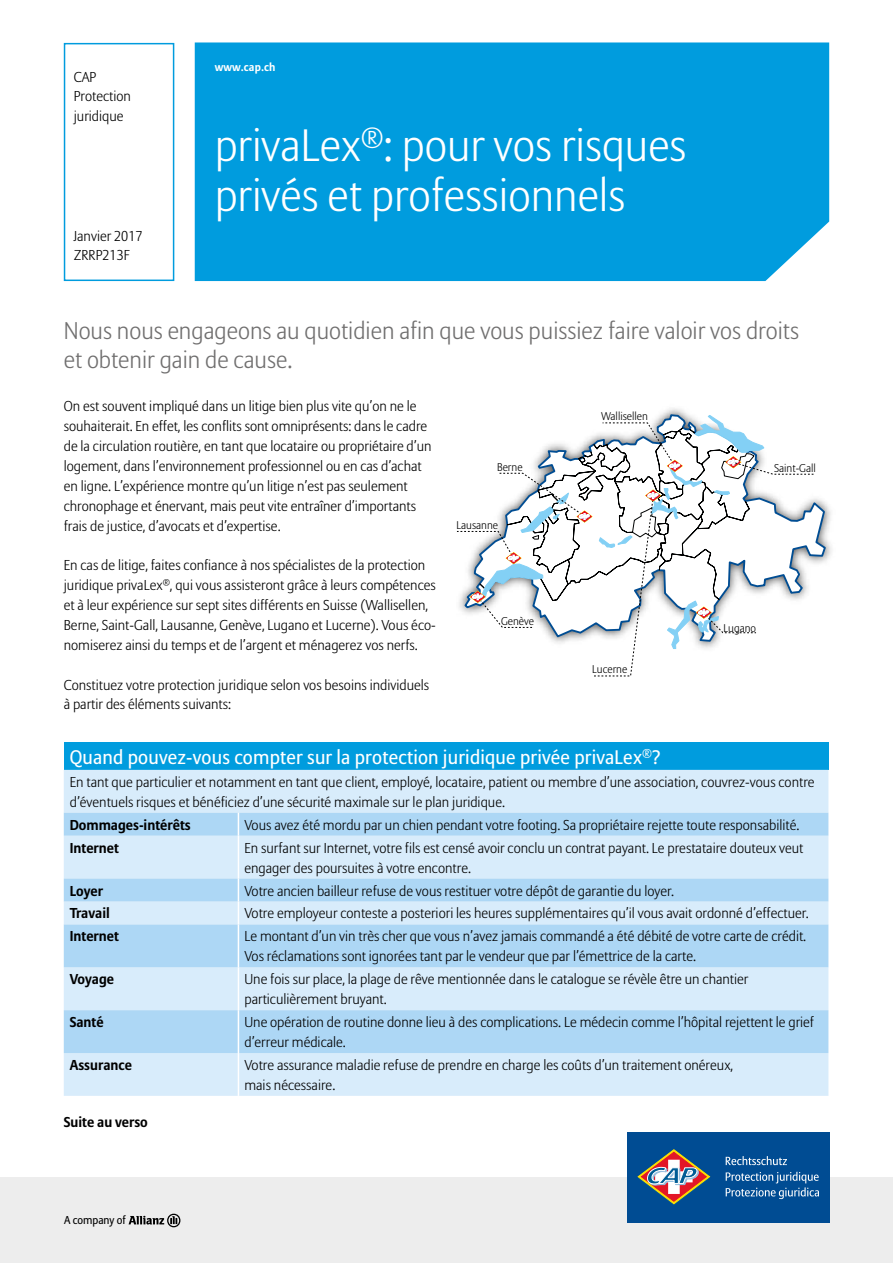
<style>
.page{position:relative;width:893px;height:1263px;background:#fff}
.page>*{position:absolute;margin:0;border:0;box-sizing:border-box;transform-origin:0 0}
.t1{font:300 45px/49.7px "Allianz Sans";color:#fff}
.t2{font:300 24px/28.5px "Allianz Sans";color:#706f6f}
.t3{font:19.5px "Allianz Sans";letter-spacing:.01em;color:#fff}
.t4{font:300 14.25px/20px "Allianz Sans";color:#000}
.t5{font:700 14.25px "Allianz Sans";color:#000}
.t6{font:11.4px "Allianz Sans";color:#000}
.t7{font:700 11.25px "Allianz Sans";letter-spacing:.01em;color:#fff}
.t8{font:300 11.1px "Allianz Sans";color:#000}
.s1{font-weight:700}
</style>
<div class="page">
<div style="left:0;top:1178px;width:893px;height:85px;background:#ededed"></div>
<div style="left:627px;top:1133px;width:202px;height:90px;background:#004c93"></div>
<svg style="left:638px;top:1150px;width:72px;height:55px"></svg>
<svg style="left:726px;top:1156px;width:61px;height:9px"></svg>
<svg style="left:726px;top:1172px;width:93px;height:27px"></svg>
<div style="left:195px;top:42px;width:634px;height:239px;background:#009cde"></div>
<div style="left:64px;top:43px;width:110px;height:238px;border:2px solid #009cde"></div>
<svg style="left:662px;top:413px;width:165px;height:151px"></svg>
<svg style="left:456px;top:414px;width:358px;height:262px"></svg>
<svg style="left:129px;top:1214px;width:51px;height:13px"></svg>
<div style="left:64px;top:743px;width:764px;height:27px;background:#009cde"></div>
<div style="left:64px;top:770px;width:764px;height:326px;background:#d8ecfb"></div>
<svg style="left:64px;top:813px;width:764px;height:240px;background:#c0e0f7"></svg>
<svg style="left:238px;top:813px;width:1px;height:23px"></svg>
<hr style="left:238px;top:836px;width:1px;height:42px;background:#fff">
<svg style="left:238px;top:878px;width:1px;height:46px"></svg>
<hr style="left:238px;top:924px;width:1px;height:43px;background:#fff">
<hr style="left:238px;top:967px;width:1px;height:43px;background:#fff">
<hr style="left:238px;top:1010px;width:1px;height:43px;background:#fff">
<hr style="left:238px;top:1053px;width:1px;height:43px;background:#fff">
<p class="t4" style="left:74px;top:67px;width:59px">CAP<br>Protection juridique</p>
<p class="t4" style="left:74px;top:226px;width:70px">Janvier 2017<br>ZRRP213F</p>
<p class="t7" style="left:215px;top:60px;width:62px">www.cap.ch</p>
<h1 class="t1" style="left:215px;top:123px;width:473px">privaLex<sup>®</sup>: pour vos risques privés et professionnels</h1>
<h2 class="t2" style="left:64px;top:318px;width:737px">Nous nous engageons au quotidien afin que vous puissiez faire valoir vos droits et obtenir gain de cause.</h2>
<p class="t4" style="left:64px;top:397px;width:369px">On est souvent impliqué dans un litige bien plus vite qu’on ne le souhaiterait. En effet, les conflits sont omniprésents: dans le cadre de la circulation routière, en tant que locataire ou propriétaire d’un logement, dans l’environnement professionnel ou en cas d’achat en ligne. L’expérience montre qu’un litige n’est pas seulement chronophage et énervant, mais peut vite entraîner d’importants frais de justice, d’avocats et d’expertise.</p>
<p class="t4" style="left:64px;top:556px;width:374px">En cas de litige, faites confiance à nos spécialistes de la protection juridique privaLex<sup>®</sup>, qui vous assisteront grâce à leurs compétences et à leur expérience sur sept sites différents en Suisse (Wallisellen, Berne, Saint-Gall, Lausanne, Genève, Lugano et Lucerne). Vous éco&shy;nomiserez ainsi du temps et de l’argent et ménagerez vos nerfs.</p>
<p class="t4" style="left:64px;top:675px;width:367px">Constituez votre protection juridique selon vos besoins individuels à partir des éléments suivants:</p>
<p class="t8" style="left:601px;top:410px;width:48px">Wallisellen</p>
<p class="t8" style="left:774px;top:461px;width:43px">Saint-Gall</p>
<p class="t8" style="left:497px;top:461px;width:27px">Berne</p>
<p class="t8" style="left:456px;top:519px;width:43px">Lausanne</p>
<p class="t8" style="left:501px;top:615px;width:35px">Genève</p>
<p class="t8" style="left:723px;top:621px;width:34px">Lugano</p>
<p class="t8" style="left:592px;top:663px;width:37px">Lucerne</p>
<h3 class="t3" style="left:70px;top:745px;width:593px">Quand pouvez-vous compter sur la protection juridique privée privaLex<sup>®</sup>?</h3>
<p class="t4" style="left:70px;top:772px;width:746px">En tant que particulier et notamment en tant que client, employé, locataire, patient ou membre d’une association, couvrez-vous contre d’éventuels risques et bénéficiez d’une sécurité maximale sur le plan juridique.</p>
<p class="t5" style="left:70px;top:816px;width:123px">Dommages-intérêts</p>
<p class="t4" style="left:244px;top:815px;width:556px">Vous avez été mordu par un chien pendant votre footing. Sa propriétaire rejette toute responsabilité.</p>
<p class="t5" style="left:70px;top:838px;width:51px">Internet</p>
<p class="t4" style="left:244px;top:838px;width:560px">En surfant sur Internet, votre fils est censé avoir conclu un contrat payant. Le prestataire douteux veut engager des poursuites à votre encontre.</p>
<p class="t5" style="left:70px;top:881px;width:35px">Loyer</p>
<p class="t4" style="left:244px;top:881px;width:431px">Votre ancien bailleur refuse de vous restituer votre dépôt de garantie du loyer.</p>
<p class="t5" style="left:70px;top:904px;width:42px">Travail</p>
<p class="t4" style="left:244px;top:904px;width:566px">Votre employeur conteste a posteriori les heures supplémentaires qu’il vous avait ordonné d’effectuer.</p>
<p class="t5" style="left:70px;top:927px;width:51px">Internet</p>
<p class="t4" style="left:244px;top:927px;width:563px">Le montant d’un vin très cher que vous n’avez jamais commandé a été débité de votre carte de crédit.<br>Vos réclamations sont ignorées tant par le vendeur que par l’émettrice de la carte.</p>
<p class="t5" style="left:70px;top:970px;width:46px">Voyage</p>
<p class="t4" style="left:244px;top:970px;width:505px">Une fois sur place, la plage de rêve mentionnée dans le catalogue se révèle être un chantier particulièrement bruyant.</p>
<p class="t5" style="left:70px;top:1013px;width:35px">Santé</p>
<p class="t4" style="left:244px;top:1013px;width:571px">Une opération de routine donne lieu à des complications. Le médecin comme l’hôpital rejettent le grief d’erreur médicale.</p>
<p class="t5" style="left:70px;top:1056px;width:64px">Assurance</p>
<p class="t4" style="left:244px;top:1056px;width:490px">Votre assurance maladie refuse de prendre en charge les coûts d’un traitement onéreux, mais nécessaire.</p>
<p class="t5" style="left:64px;top:1113px;width:86px">Suite au verso</p>
<p class="t6" style="left:4px;top:1213px;width:123px"><span class="s1">ww.cap.ch</span> A company of</p>
</div>
